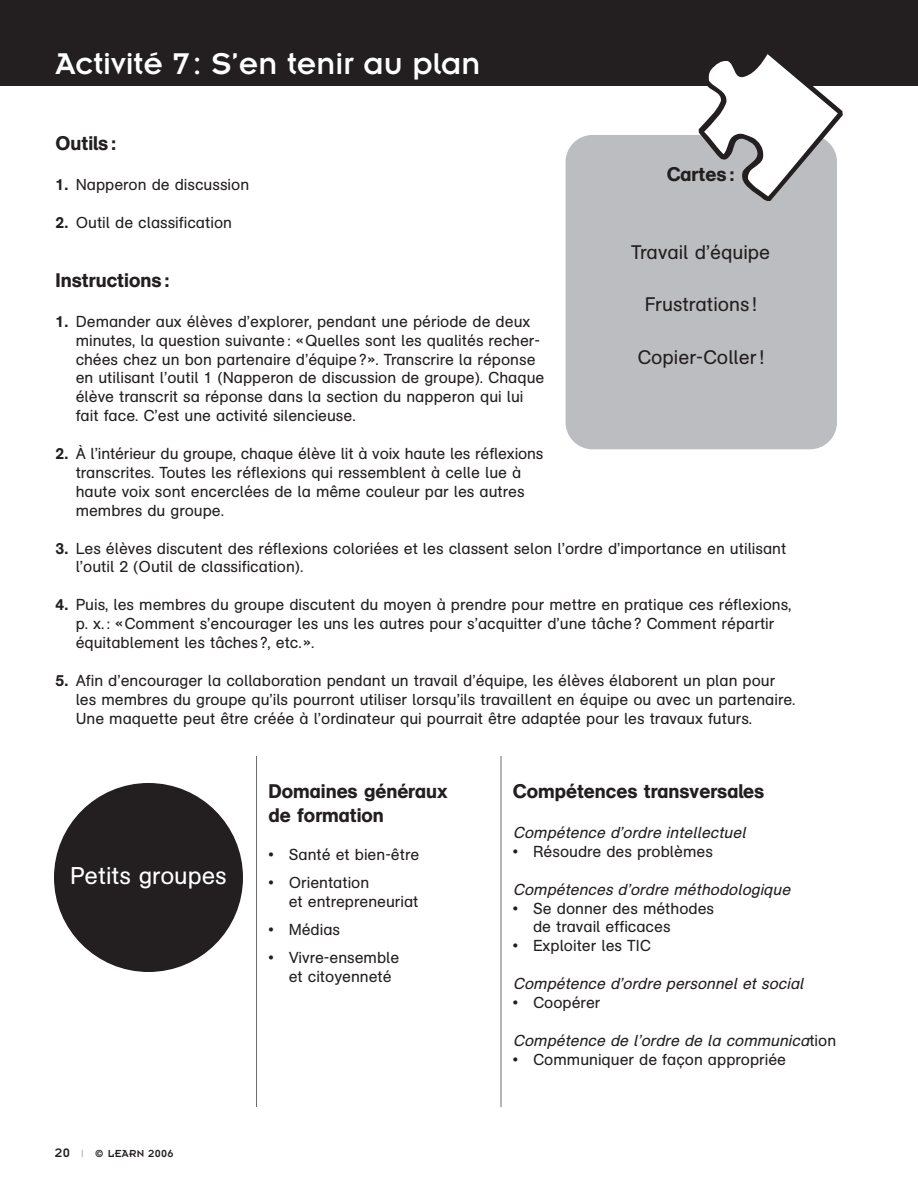
<style>
.page{position:relative;width:918px;height:1188px;background:#fff}
.page>*{position:absolute;margin:0;border:0;box-sizing:border-box;transform-origin:0 0}
.t1{font:33px "Insignia";color:#fff}
.t2{font:24px "AG Schoolbook Regular A";color:#fff}
.t3{font:19.5px/23.4px "AG Schoolbook Medium A";color:#231f20}
.t4{font:19.5px "AG Schoolbook Regular A";color:#231f20}
.t5{font:15.75px/18.9px "AG Schoolbook Regular A";color:#231f20}
.t6{font:italic 15.75px "AG Schoolbook Regular A";color:#231f20}
.t7{font:11.25px "Insignia";letter-spacing:.025em;color:#231f20}
.s1{font-family:"AG Schoolbook Medium A"}
.s2{font-size:13.5px}
.s3{color:#bcbdc0}
.s4{font-style:normal}
</style>
<div class="page">
<div style="left:0;top:0;width:918px;height:86px;background:#231f20"></div>
<div style="left:566px;top:135px;width:271px;height:314px;background:#bcbdc0;border-radius:27px"></div>
<svg style="left:699px;top:54px;width:144px;height:147px"></svg>
<div style="left:54px;top:783px;width:189px;height:189px;background:#231f20;border-radius:50%"></div>
<hr style="left:256px;top:756px;width:1px;height:351px;background:#6c6d70">
<hr style="left:501px;top:756px;width:1px;height:351px;background:#6c6d70">
<h1 class="t1" style="left:56px;top:47px;width:426px">Activité 7: S’en tenir au plan</h1>
<p class="t3" style="left:56px;top:132px;width:62px">Outils:</p>
<p class="t5" style="left:56px;top:175px;width:195px"><span class="s1">1.</span> Napperon de discussion</p>
<p class="t5" style="left:56px;top:213px;width:178px"><span class="s1">2.</span> Outil de classification</p>
<p class="t3" style="left:667px;top:162px;width:69px">Cartes:</p>
<p class="t4" style="left:631px;top:241px;width:141px">Travail d’équipe</p>
<p class="t4" style="left:645px;top:293px;width:113px">Frustrations!</p>
<p class="t4" style="left:637px;top:346px;width:128px">Copier-Coller!</p>
<p class="t3" style="left:56px;top:268px;width:115px">Instructions:</p>
<p class="t5" style="left:76px;top:312px;width:470px;text-indent:-20px"><span class="s1">1.</span> Demander aux élèves d’explorer, pendant une période de deux minutes, la question suivante: «Quelles sont les qualités recher&shy;chées chez un bon partenaire d’équipe?». Transcrire la réponse en utilisant l’outil 1 (Napperon de discussion de groupe). Chaque élève transcrit sa réponse dans la section du napperon qui lui fait face. C’est une activité silencieuse.</p>
<p class="t5" style="left:76px;top:444px;width:469px;text-indent:-20px"><span class="s1">2.</span> À l’intérieur du groupe, chaque élève lit à voix haute les réflexions transcrites. Toutes les réflexions qui ressemblent à celle lue à haute voix sont encerclées de la même couleur par les autres membres du groupe.</p>
<p class="t5" style="left:76px;top:539px;width:712px;text-indent:-20px"><span class="s1">3.</span> Les élèves discutent des réflexions coloriées et les classent selon l’ordre d’importance en utilisant l’outil 2 (Outil de classification).</p>
<p class="t5" style="left:76px;top:596px;width:717px;text-indent:-20px"><span class="s1">4.</span> Puis, les membres du groupe discutent du moyen à prendre pour mettre en pratique ces réflexions, p. x.: «Comment s’encourager les uns les autres pour s’acquitter d’une tâche? Comment répartir équitablement les tâches?, etc.».</p>
<p class="t5" style="left:76px;top:671px;width:721px;text-indent:-20px"><span class="s1">5.</span> Afin d’encourager la collaboration pendant un travail d’équipe, les élèves élaborent un plan pour les membres du groupe qu’ils pourront utiliser lorsqu’ils travaillent en équipe ou avec un partenaire.<br>Une maquette peut être créée à l’ordinateur qui pourrait être adaptée pour les travaux futurs.</p>
<h2 class="t2" style="left:70px;top:862px;width:158px">Petits groupes</h2>
<p class="t3" style="left:268px;top:780px;width:181px">Domaines généraux de formation</p>
<p class="t5" style="left:268px;top:846px;width:152px">• Santé et bien-être</p>
<p class="t5" style="left:289px;top:874px;width:131px;text-indent:-20px">• Orientation<br>et entrepreneuriat</p>
<p class="t5" style="left:268px;top:920px;width:73px">• Médias</p>
<p class="t5" style="left:289px;top:948px;width:112px;text-indent:-20px">• Vivre-ensemble et citoyenneté</p>
<p class="t7" style="left:55px;top:1148px;width:120px"><span class="s2">20</span> <span class="s3">|</span> © LEARN 2006</p>
<p class="t3" style="left:513px;top:780px;width:253px">Compétences transversales</p>
<p class="t6" style="left:513px;top:824px;width:238px">Compétence d’ordre intellectuel</p>
<p class="t5" style="left:513px;top:842px;width:201px">• Résoudre des problèmes</p>
<p class="t6" style="left:513px;top:880px;width:283px">Compétences d’ordre méthodologique</p>
<p class="t5" style="left:533px;top:899px;width:183px;text-indent:-20px">• Se donner des méthodes de travail efficaces</p>
<p class="t5" style="left:513px;top:937px;width:140px">• Exploiter les TIC</p>
<p class="t6" style="left:513px;top:975px;width:296px">Compétence d’ordre personnel et social</p>
<p class="t5" style="left:513px;top:993px;width:89px">• Coopérer</p>
<p class="t6" style="left:513px;top:1032px;width:325px">Compétence de l’ordre de la communica<span class="s4">t i o n</span></p>
<p class="t5" style="left:513px;top:1050px;width:275px">• Communiquer de façon appropriée</p>
</div>
